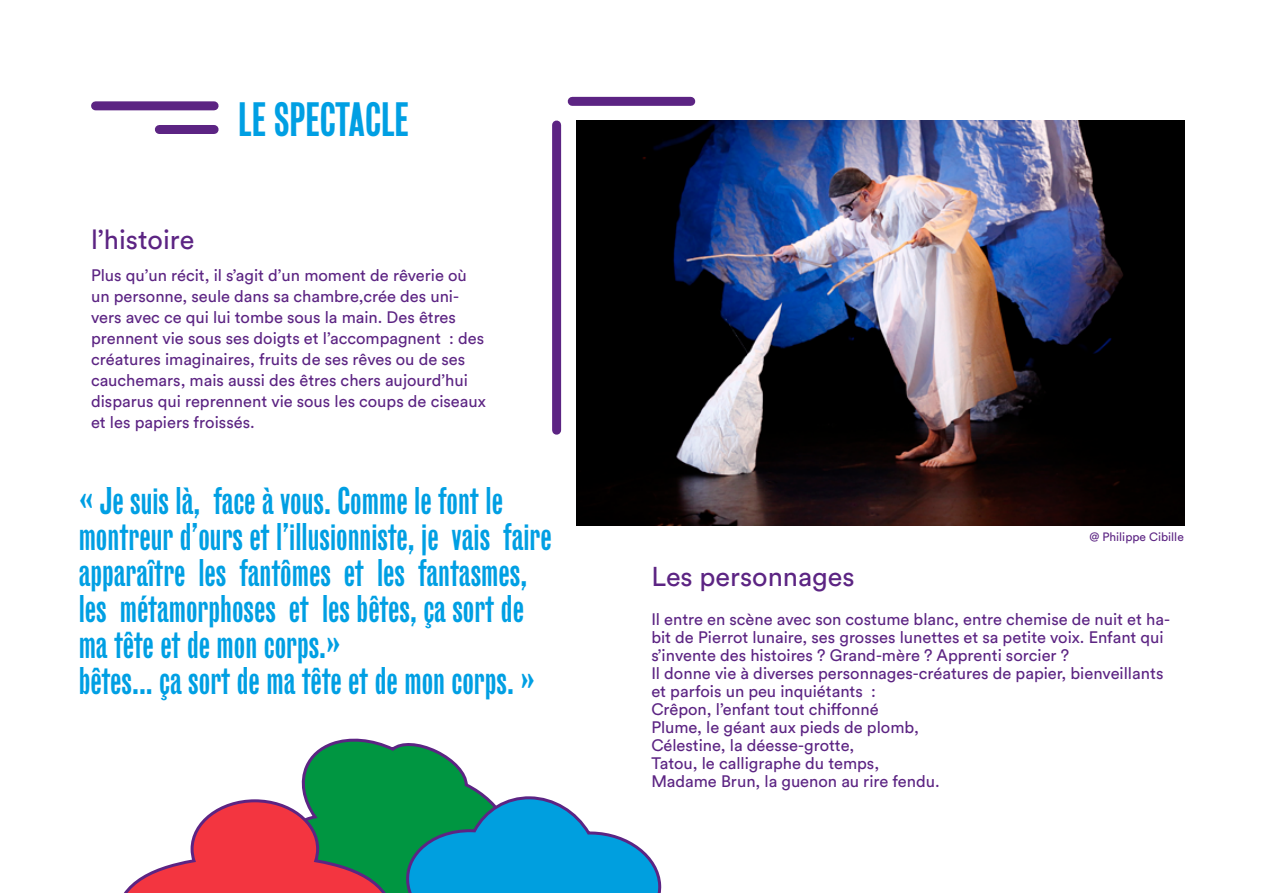
<style>
.page{position:relative;width:1263px;height:893px;background:#fff}
.page>*{position:absolute;margin:0;border:0;box-sizing:border-box;transform-origin:0 0}
.t1{font:45px "Girott";color:#009fe3}
.t2{font:36px/36px "Girott";color:#009fe3}
.t3{font:27px "Circular Pro";color:#5c2483}
.t4{font:16.5px/18px "Circular Pro";color:#5c2483}
.t5{font:12px "Circular Pro";color:#5c2483}
</style>
<div class="page">
<div style="left:96px;top:101px;width:118px;height:9px;background:#5c2483"></div>
<div style="left:159px;top:125px;width:55px;height:9px;background:#5c2483"></div>
<img style="left:576px;top:120px;width:608px;height:406px">
<div style="left:552px;top:125px;width:9px;height:305px;background:#5c2483"></div>
<div style="left:572px;top:97px;width:119px;height:9px;background:#5c2483"></div>
<svg style="left:124px;top:738px;width:538px;height:155px"></svg>
<h3 class="t3" style="left:91px;top:221px;width:105px">l’histoire</h3>
<h1 class="t1" style="left:238px;top:94px;width:172px">LE SPECTACLE</h1>
<p class="t4" style="left:91px;top:264px;width:396px;line-height:21px">Plus qu’un récit, il s’agit d’un moment de rêverie où un personne, seule dans sa chambre,crée des uni&shy;vers avec ce qui lui tombe sous la main. Des êtres prennent vie sous ses doigts et l’accompagnent : des créatures imaginaires, fruits de ses rêves ou de ses cauchemars, mais aussi des êtres chers aujourd’hui disparus qui reprennent vie sous les coups de ciseaux et les papiers froissés.</p>
<p class="t2" style="left:79px;top:483px;width:474px">« Je suis là, face à vous. Comme le font le montreur d’ours et l’illusionniste, je vais faire apparaître les fantômes et les fantasmes, les métamorphoses et les bêtes, ça sort de ma tête et de mon corps.»<br>bêtes... ça sort de ma tête et de mon corps. »</p>
<p class="t5" style="left:1089px;top:529px;width:96px">@ Philippe Cibille</p>
<h3 class="t3" style="left:651px;top:558px;width:205px">Les personnages</h3>
<p class="t4" style="left:651px;top:610px;width:520px">Il entre en scène avec son costume blanc, entre chemise de nuit et ha&shy;bit de Pierrot lunaire, ses grosses lunettes et sa petite voix. Enfant qui s’invente des histoires ? Grand-mère ? Apprenti sorcier ?<br>Il donne vie à diverses personnages-créatures de papier, bienveillants et parfois un peu inquiétants :<br>Crêpon, l’enfant tout chiffonné<br>Plume, le géant aux pieds de plomb,<br>Célestine, la déesse-grotte,<br>Tatou, le calligraphe du temps,<br>Madame Brun, la guenon au rire fendu.</p>
</div>
